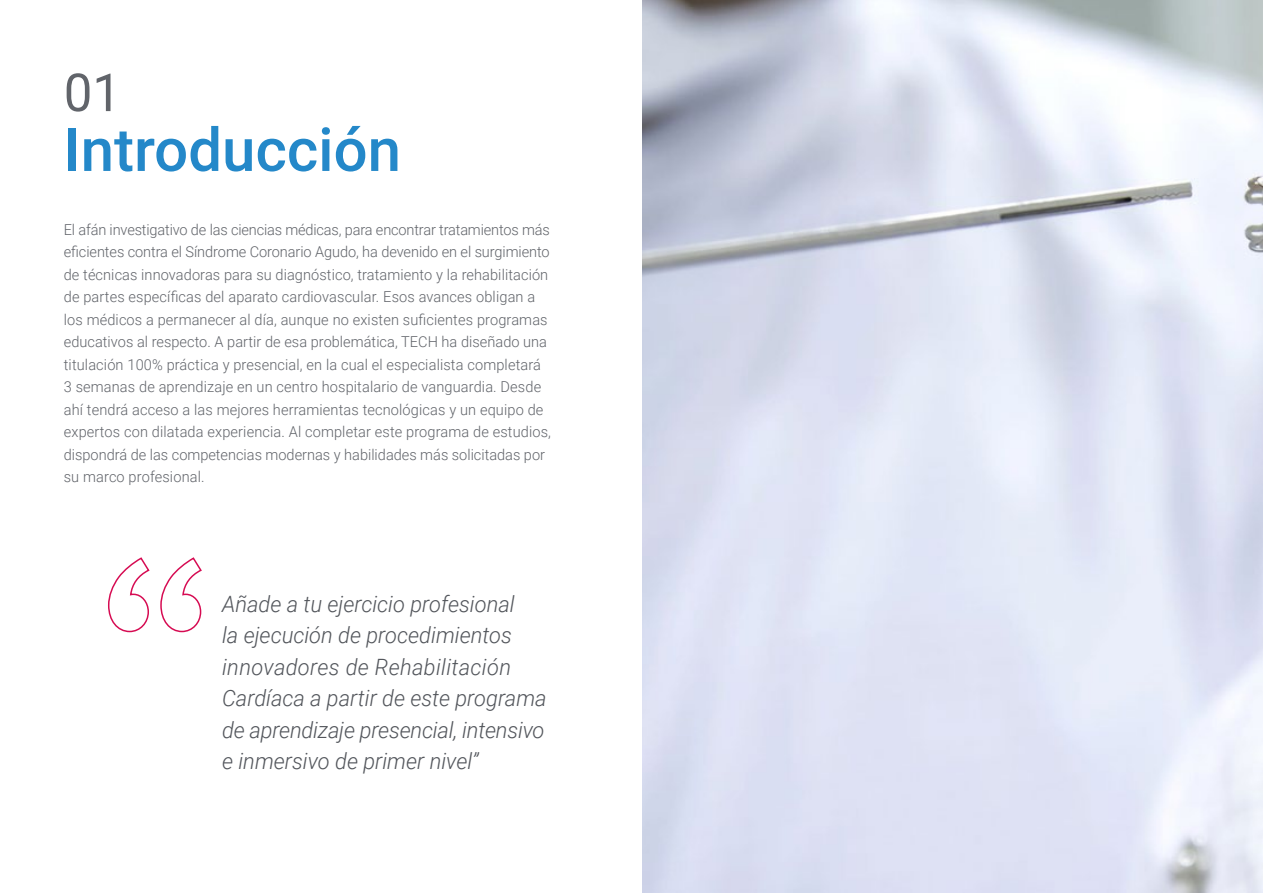
<style>
.page{position:relative;width:1263px;height:893px;background:#fff}
.page>*{position:absolute;margin:0;border:0;box-sizing:border-box;transform-origin:0 0}
.t1{font:500 60px "Roboto";color:#2488c9}
.t2{font:52.5px "Roboto";color:#61646a}
.t3{font:italic 300 22.5px/31.5px "Roboto";color:#52555b}
.t4{font:300 15px/22.5px "Roboto";letter-spacing:.01em;color:#61646a}
</style>
<div class="page">
<svg style="left:108px;top:557px;width:94px;height:76px"></svg>
<img style="left:642px;top:0;width:621px;height:893px">
<h2 class="t2" style="left:64px;top:56px;width:59px">01</h2>
<h1 class="t1" style="left:64px;top:108px;width:339px">Introducción</h1>
<p class="t4" style="left:64px;top:217px;width:489px">El afán investigativo de las ciencias médicas, para encontrar tratamientos más eficientes contra el Síndrome Coronario Agudo, ha devenido en el surgimiento de técnicas innovadoras para su diagnóstico, tratamiento y la rehabilitación de partes específicas del aparato cardiovascular. Esos avances obligan a los médicos a permanecer al día, aunque no existen suficientes programas educativos al respecto. A partir de esa problemática, TECH ha diseñado una titulación 100% práctica y presencial, en la cual el especialista completará 3 semanas de aprendizaje en un centro hospitalario de vanguardia. Desde ahí tendrá acceso a las mejores herramientas tecnológicas y un equipo de expertos con dilatada experiencia. Al completar este programa de estudios, dispondrá de las competencias modernas y habilidades más solicitadas por su marco profesional.</p>
<h3 class="t3" style="left:222px;top:587px;width:326px">Añade a tu ejercicio profesional<br>la ejecución de procedimientos innovadores de Rehabilitación Cardíaca a partir de este programa de aprendizaje presencial, intensivo e inmersivo de primer nivel”</h3>
</div>
